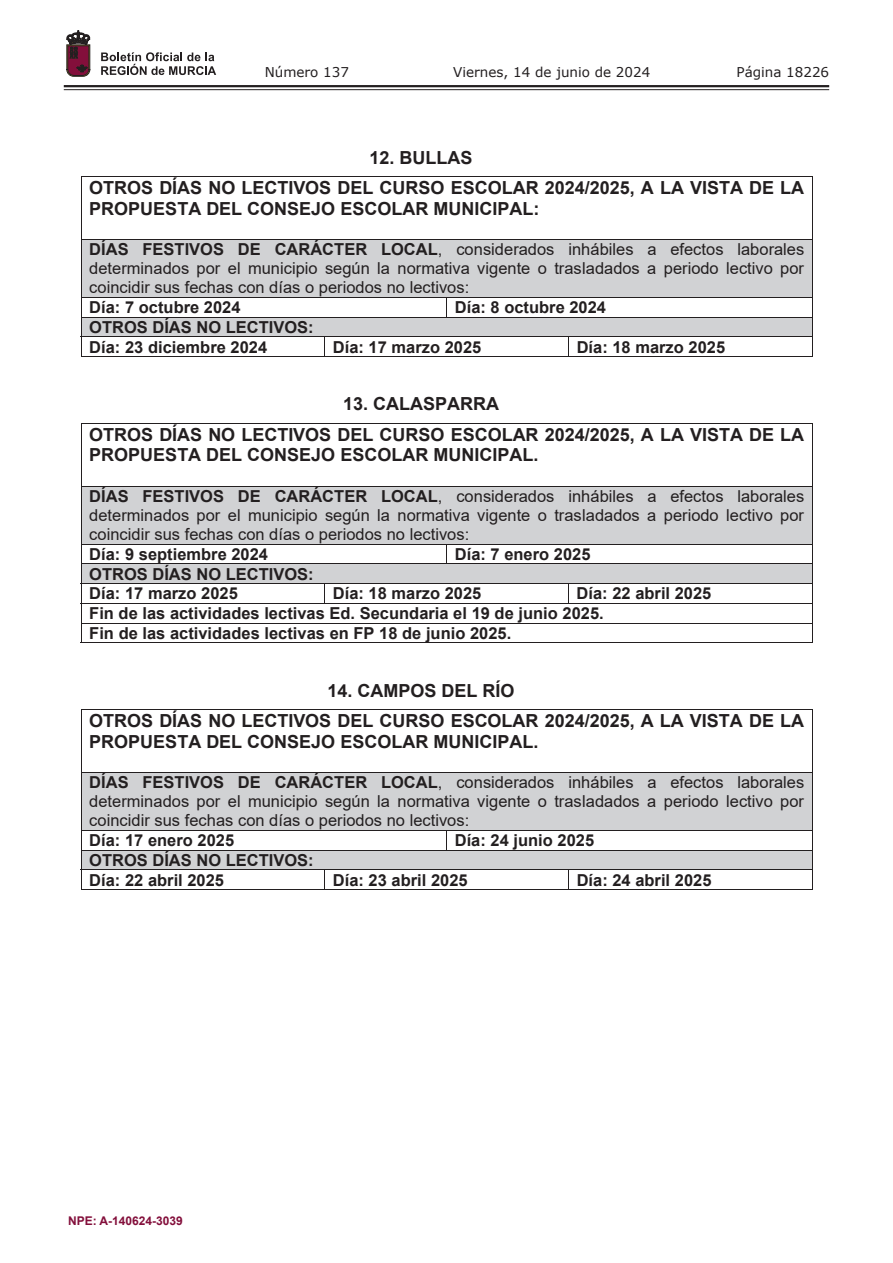
<style>
.page{position:relative;width:893px;height:1263px;background:#fff}
.page>*{position:absolute;margin:0;border:0;box-sizing:border-box;transform-origin:0 0}
.t1{font:700 18px/30.5px "Arial";color:#231f20}
.t2{font:16.5px/19px "Arial";color:#231f20;text-align:justify}
.t3{font:700 16.5px/19.6px "Arial";color:#231f20}
.t4{font:13.5px "Verdana";color:#231f20}
.t5{font:700 12px "Arial";color:#830f3b}
.s1{font-weight:700}
</style>
<div class="page">
<hr style="left:64px;top:85px;width:765px;height:2px;background:#231f20">
<hr style="left:64px;top:89px;width:765px;height:1px;background:#231f20">
<svg style="left:101px;top:52px;width:115px;height:23px"></svg>
<svg style="left:67px;top:31px;width:23px;height:45px"></svg>
<hr style="left:81px;top:176px;width:732px;height:1px;background:#231f20">
<hr style="left:81px;top:177px;width:1px;height:62px;background:#231f20">
<hr style="left:812px;top:177px;width:1px;height:62px;background:#231f20">
<div style="left:82px;top:240px;width:730px;height:57px;background:#d1d2d4"></div>
<hr style="left:81px;top:239px;width:732px;height:1px;background:#231f20">
<hr style="left:81px;top:240px;width:1px;height:57px;background:#231f20">
<hr style="left:812px;top:240px;width:1px;height:57px;background:#231f20">
<hr style="left:81px;top:297px;width:732px;height:1px;background:#231f20">
<svg style="left:446px;top:298px;width:1px;height:19px"></svg>
<div style="left:89px;top:317px;width:715px;height:19px;background:#d1d2d4"></div>
<hr style="left:81px;top:317px;width:732px;height:1px;background:#231f20">
<hr style="left:81px;top:336px;width:488px;height:1px;background:#231f20">
<hr style="left:569px;top:336px;width:243px;height:1px;background:#231f20">
<svg style="left:81px;top:298px;width:1px;height:58px"></svg>
<hr style="left:81px;top:356px;width:243px;height:1px;background:#231f20">
<svg style="left:324px;top:337px;width:1px;height:20px"></svg>
<hr style="left:325px;top:356px;width:243px;height:1px;background:#231f20">
<svg style="left:568px;top:337px;width:1px;height:20px"></svg>
<hr style="left:569px;top:356px;width:243px;height:1px;background:#231f20">
<svg style="left:812px;top:298px;width:1px;height:59px"></svg>
<hr style="left:81px;top:423px;width:732px;height:1px;background:#231f20">
<hr style="left:81px;top:424px;width:1px;height:62px;background:#231f20">
<hr style="left:812px;top:424px;width:1px;height:62px;background:#231f20">
<div style="left:82px;top:487px;width:730px;height:57px;background:#d1d2d4"></div>
<hr style="left:81px;top:486px;width:732px;height:1px;background:#231f20">
<hr style="left:81px;top:487px;width:1px;height:57px;background:#231f20">
<hr style="left:812px;top:487px;width:1px;height:57px;background:#231f20">
<hr style="left:81px;top:544px;width:732px;height:1px;background:#231f20">
<svg style="left:446px;top:545px;width:1px;height:18px"></svg>
<div style="left:82px;top:564px;width:730px;height:19px;background:#d1d2d4"></div>
<hr style="left:81px;top:563px;width:732px;height:1px;background:#231f20">
<hr style="left:81px;top:583px;width:488px;height:1px;background:#231f20">
<hr style="left:569px;top:583px;width:243px;height:1px;background:#231f20">
<svg style="left:324px;top:584px;width:1px;height:19px"></svg>
<svg style="left:568px;top:584px;width:1px;height:19px"></svg>
<hr style="left:81px;top:603px;width:488px;height:1px;background:#231f20">
<hr style="left:569px;top:603px;width:243px;height:1px;background:#231f20">
<hr style="left:81px;top:623px;width:732px;height:1px;background:#231f20">
<svg style="left:81px;top:545px;width:1px;height:97px"></svg>
<hr style="left:81px;top:642px;width:731px;height:1px;background:#231f20">
<svg style="left:812px;top:545px;width:1px;height:98px"></svg>
<hr style="left:81px;top:709px;width:732px;height:1px;background:#231f20">
<hr style="left:81px;top:710px;width:1px;height:62px;background:#231f20">
<hr style="left:812px;top:710px;width:1px;height:62px;background:#231f20">
<div style="left:82px;top:773px;width:730px;height:57px;background:#d1d2d4"></div>
<hr style="left:81px;top:772px;width:732px;height:1px;background:#231f20">
<hr style="left:81px;top:773px;width:1px;height:57px;background:#231f20">
<hr style="left:812px;top:773px;width:1px;height:57px;background:#231f20">
<hr style="left:81px;top:830px;width:732px;height:1px;background:#231f20">
<svg style="left:446px;top:831px;width:1px;height:19px"></svg>
<div style="left:89px;top:850px;width:715px;height:19px;background:#d1d2d4"></div>
<hr style="left:81px;top:850px;width:732px;height:1px;background:#231f20">
<hr style="left:81px;top:869px;width:488px;height:1px;background:#231f20">
<hr style="left:569px;top:869px;width:243px;height:1px;background:#231f20">
<svg style="left:81px;top:831px;width:1px;height:58px"></svg>
<hr style="left:81px;top:889px;width:243px;height:1px;background:#231f20">
<svg style="left:324px;top:870px;width:1px;height:20px"></svg>
<hr style="left:325px;top:889px;width:243px;height:1px;background:#231f20">
<svg style="left:568px;top:870px;width:1px;height:20px"></svg>
<hr style="left:569px;top:889px;width:243px;height:1px;background:#231f20">
<svg style="left:812px;top:831px;width:1px;height:59px"></svg>
<p class="t4" style="left:265px;top:62px;width:86px">Número 137</p>
<p class="t4" style="left:453px;top:62px;width:199px">Viernes, 14 de junio de 2024</p>
<p class="t4" style="left:736px;top:62px;width:94px">Página 18226</p>
<p class="t1" style="left:89px;top:142px;width:716px;text-indent:280px">12. BULLAS<br>OTROS DÍAS NO LECTIVOS DEL CURSO ESCOLAR 2024/2025, A LA VISTA DE LA</p>
<p class="t1" style="left:89px;top:193px;width:452px">PROPUESTA DEL CONSEJO ESCOLAR MUNICIPAL:</p>
<p class="t2" style="left:89px;top:240px;width:717px"><span class="s1">DÍAS FESTIVOS DE CARÁCTER LOCAL</span>, considerados inhábiles a efectos laborales determinados por el municipio según la normativa vigente o trasladados a periodo lectivo por coincidir sus fechas con días o periodos no lectivos:</p>
<p class="t3" style="left:89px;top:298px;width:153px">Día: 7 octubre 2024</p>
<p class="t3" style="left:455px;top:298px;width:153px">Día: 8 octubre 2024</p>
<p class="t3" style="left:89px;top:317px;width:226px">OTROS DÍAS NO LECTIVOS:<br>Día: 23 diciembre 2024</p>
<p class="t3" style="left:333px;top:337px;width:150px">Día: 17 marzo 2025</p>
<p class="t3" style="left:577px;top:337px;width:150px">Día: 18 marzo 2025</p>
<p class="t1" style="left:89px;top:389px;width:716px;text-indent:254px">13. CALASPARRA<br>OTROS DÍAS NO LECTIVOS DEL CURSO ESCOLAR 2024/2025, A LA VISTA DE LA</p>
<p class="t1" style="left:89px;top:440px;width:451px">PROPUESTA DEL CONSEJO ESCOLAR MUNICIPAL.</p>
<p class="t2" style="left:89px;top:487px;width:717px"><span class="s1">DÍAS FESTIVOS DE CARÁCTER LOCAL</span>, considerados inhábiles a efectos laborales determinados por el municipio según la normativa vigente o trasladados a periodo lectivo por coincidir sus fechas con días o periodos no lectivos:</p>
<p class="t3" style="left:89px;top:544px;width:180px">Día: 9 septiembre 2024</p>
<p class="t3" style="left:455px;top:544px;width:137px">Día: 7 enero 2025</p>
<p class="t3" style="left:89px;top:564px;width:226px">OTROS DÍAS NO LECTIVOS:<br>Día: 17 marzo 2025</p>
<p class="t3" style="left:89px;top:584px;width:624px;text-indent:487px">Día: 22 abril 2025<br>Fin de las actividades lectivas Ed. Secundaria el 19 de junio 2025.<br>Fin de las actividades lectivas en FP 18 de junio 2025.</p>
<p class="t1" style="left:89px;top:675px;width:716px;text-indent:238px">14. CAMPOS DEL RÍO<br>OTROS DÍAS NO LECTIVOS DEL CURSO ESCOLAR 2024/2025, A LA VISTA DE LA</p>
<p class="t1" style="left:89px;top:726px;width:451px">PROPUESTA DEL CONSEJO ESCOLAR MUNICIPAL.</p>
<p class="t2" style="left:89px;top:773px;width:717px"><span class="s1">DÍAS FESTIVOS DE CARÁCTER LOCAL</span>, considerados inhábiles a efectos laborales determinados por el municipio según la normativa vigente o trasladados a periodo lectivo por coincidir sus fechas con días o periodos no lectivos:</p>
<p class="t3" style="left:89px;top:831px;width:146px">Día: 17 enero 2025</p>
<p class="t3" style="left:455px;top:831px;width:141px">Día: 24 junio 2025</p>
<p class="t3" style="left:89px;top:850px;width:226px">OTROS DÍAS NO LECTIVOS:<br>Día: 22 abril 2025</p>
<p class="t3" style="left:333px;top:584px;width:150px">Día: 18 marzo 2025</p>
<p class="t3" style="left:333px;top:870px;width:136px">Día: 23 abril 2025</p>
<p class="t3" style="left:577px;top:870px;width:136px">Día: 24 abril 2025</p>
<p class="t5" style="left:68px;top:1212px;width:116px">NPE: A-140624-3039</p>
</div>
